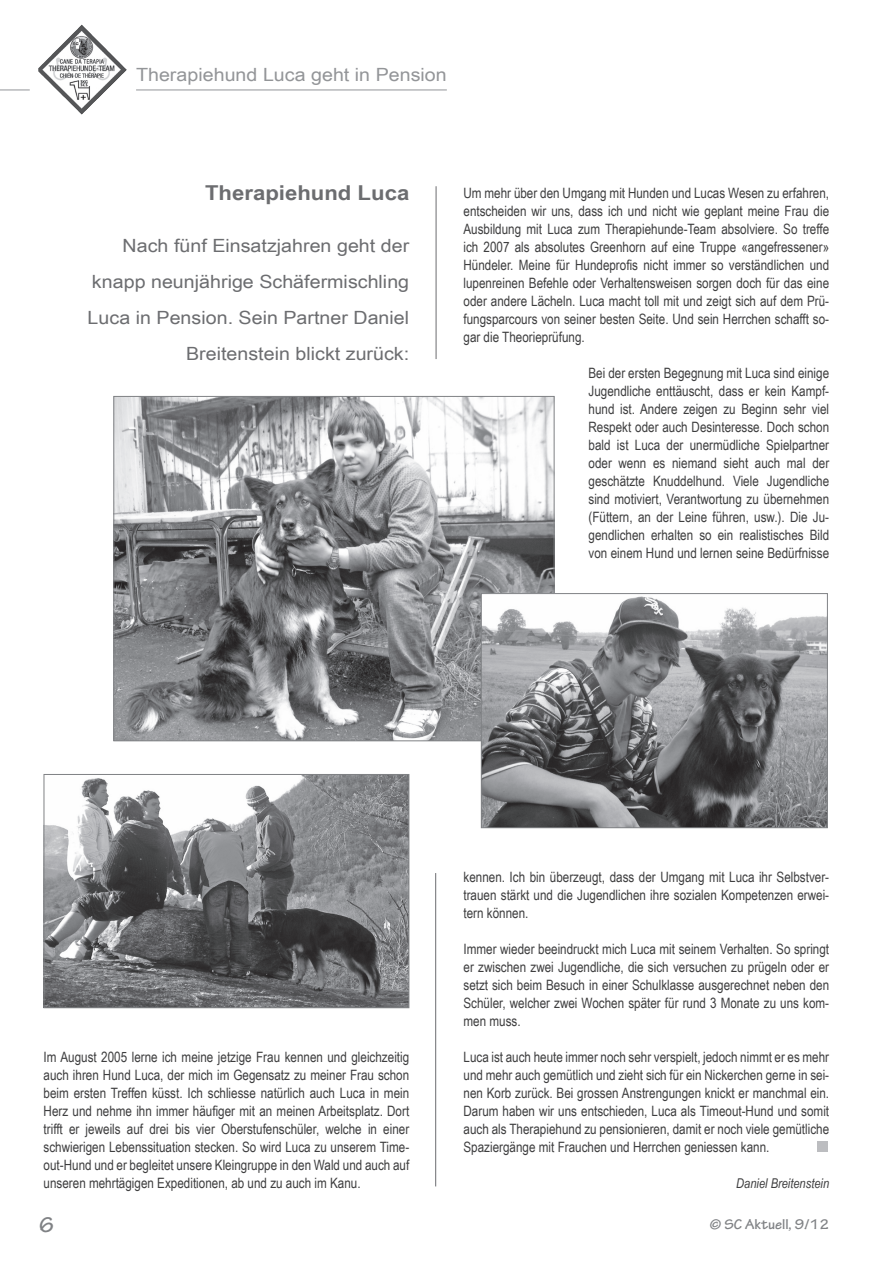
<style>
.page{position:relative;width:893px;height:1263px;background:#fff}
.page>*{position:absolute;margin:0;border:0;box-sizing:border-box;transform-origin:0 0}
.t1{font:700 22.5px "Tekton Pro";color:#808285}
.t2{font:700 20.55px "Arial Narrow";color:#6c6d70;scale:1.32 1}
.t3{font:18.3px/36px "Arial Narrow";color:#6c6d70;text-align:right;scale:1.32 1}
.t4{font:18.3px "Arial Narrow";color:#939598;scale:1.32 1}
.t5{font:700 15px "Tekton Pro";color:#808285}
.t6{font:14.25px/18px "Arial Narrow";color:#3e3e3f;text-align:justify}
.t7{font:italic 13.5px "Arial Narrow";color:#3e3e3f}
</style>
<div class="page">
<hr style="left:0;top:90px;width:30px;height:1px;background:#939598">
<hr style="left:136px;top:90px;width:311px;height:1px;background:#939598">
<img style="left:38px;top:24px;width:89px;height:91px">
<img style="left:46px;top:776px;width:361px;height:230px">
<div style="left:44px;top:774px;width:365px;height:234px;border:1px solid #808285"></div>
<hr style="left:436px;top:186px;width:1px;height:173px;background:#6c6d70">
<hr style="left:435px;top:873px;width:1px;height:313px;background:#6c6d70">
<img style="left:115px;top:398px;width:437px;height:341px">
<div style="left:817px;top:1141px;width:11px;height:11px;background:#bcbdc0"></div>
<img style="left:483px;top:595px;width:343px;height:231px">
<div style="left:481px;top:593px;width:347px;height:235px;border:1px solid #808285"></div>
<p class="t4" style="left:136px;top:61px;width:237px">Therapiehund Luca geht in Pension</p>
<h2 class="t2" style="left:205px;top:177px;width:156px">Therapiehund Luca</h2>
<p class="t3" style="left:88px;top:227px;width:245px">Nach fünf Einsatzjahren geht der knapp neunjährige Schäfermischling Luca in Pension. Sein Partner Daniel Breitenstein blickt zurück:</p>
<p class="t6" style="left:463px;top:183px;width:367px">Um mehr über den Umgang mit Hunden und Lucas Wesen zu erfahren, entscheiden wir uns, dass ich und nicht wie geplant meine Frau die Ausbildung mit Luca zum Therapiehunde-Team absolviere. So treffe ich 2007 als absolutes Greenhorn auf eine Truppe «angefressener» Hündeler. Meine für Hundeprofis nicht immer so verständlichen und lupenreinen Befehle oder Verhaltensweisen sorgen doch für das eine oder andere Lächeln. Luca macht toll mit und zeigt sich auf dem Prü&shy;fungsparcours von seiner besten Seite. Und sein Herrchen schafft so&shy;gar die Theorieprüfung.</p>
<p class="t6" style="left:588px;top:363px;width:242px">Bei der ersten Begegnung mit Luca sind einige Jugendliche enttäuscht, dass er kein Kampf&shy;hund ist. Andere zeigen zu Beginn sehr viel Respekt oder auch Desinteresse. Doch schon bald ist Luca der unermüdliche Spielpartner oder wenn es niemand sieht auch mal der geschätzte Knuddelhund. Viele Jugendliche sind motiviert, Verantwortung zu übernehmen (Füttern, an der Leine führen, usw.). Die Ju&shy;gendlichen erhalten so ein realistisches Bild von einem Hund und lernen seine Bedürfnisse</p>
<p class="t6" style="left:44px;top:1047px;width:367px">Im August 2005 lerne ich meine jetzige Frau kennen und gleichzeitig auch ihren Hund Luca, der mich im Gegensatz zu meiner Frau schon beim ersten Treffen küsst. Ich schliesse natürlich auch Luca in mein Herz und nehme ihn immer häufiger mit an meinen Arbeitsplatz. Dort trifft er jeweils auf drei bis vier Oberstufenschüler, welche in einer schwierigen Lebenssituation stecken. So wird Luca zu unserem Time&shy;out-Hund und er begleitet unsere Kleingruppe in den Wald und auch auf unseren mehrtägigen Expeditionen, ab und zu auch im Kanu.</p>
<p class="t6" style="left:463px;top:867px;width:367px">kennen. Ich bin überzeugt, dass der Umgang mit Luca ihr Selbstver&shy;trauen stärkt und die Jugendlichen ihre sozialen Kompetenzen erwei&shy;tern können.</p>
<p class="t6" style="left:463px;top:939px;width:367px">Immer wieder beeindruckt mich Luca mit seinem Verhalten. So springt er zwischen zwei Jugendliche, die sich versuchen zu prügeln oder er setzt sich beim Besuch in einer Schulklasse ausgerechnet neben den Schüler, welcher zwei Wochen später für rund 3 Monate zu uns kom&shy;men muss.</p>
<p class="t6" style="left:463px;top:1047px;width:367px">Luca ist auch heute immer noch sehr verspielt, jedoch nimmt er es mehr und mehr auch gemütlich und zieht sich für ein Nickerchen gerne in sei&shy;nen Korb zurück. Bei grossen Anstrengungen knickt er manchmal ein.<br>Darum haben wir uns entschieden, Luca als Timeout-Hund und somit auch als Therapiehund zu pensionieren, damit er noch viele gemütliche Spaziergänge mit Frauchen und Herrchen geniessen kann.</p>
<p class="t7" style="left:736px;top:1174px;width:94px">Daniel Breitenstein</p>
<h1 class="t1" style="left:39px;top:1211px;width:16px">6</h1>
<p class="t5" style="left:709px;top:1215px;width:121px">© SC Aktuell, 9/12</p>
</div>
